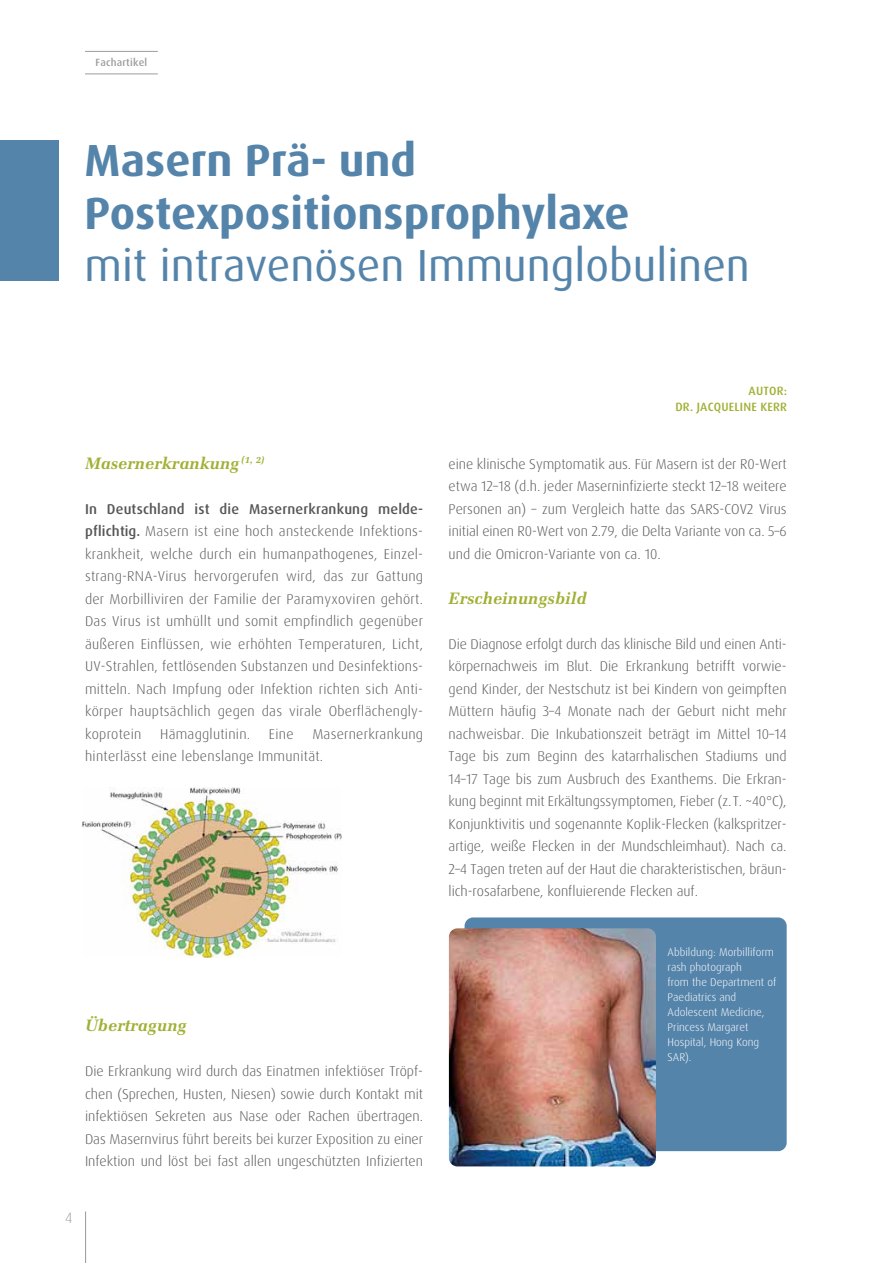
<style>
.page{position:relative;width:893px;height:1263px;background:#fff}
.page>*{position:absolute;margin:0;border:0;box-sizing:border-box;transform-origin:0 0}
.t1{font:700 45px/52.5px "Dax Pro";color:#5584ab}
.t2{font:45px "Dax Pro";color:#5584ab}
.t3{font:italic 700 16.5px "Melior";letter-spacing:.005em;color:#a1b034}
.t4{font:300 15px "Dax Pro";color:#9d9d9c}
.t5{font:300 14.25px/22.5px "Dax Pro";color:#575756;text-align:justify}
.t6{font:300 14.25px/22.5px "Dax Pro";letter-spacing:.02em;color:#575756}
.t7{font:500 12px/16.5px "Dax Pro";letter-spacing:.02em;color:#a1b034;text-align:right}
.t8{font:300 11.25px/15px "Dax Pro";color:#fff}
.t9{font:500 10.5px "Dax Pro";letter-spacing:.02em;color:#9d9d9c}
.s1{font-weight:500}
</style>
<div class="page">
<hr style="left:85px;top:1211px;width:1px;height:52px;background:#9d9d9c">
<hr style="left:85px;top:74px;width:73px;height:1px;background:#9d9d9c">
<hr style="left:85px;top:51px;width:73px;height:1px;background:#9d9d9c">
<div style="left:0;top:140px;width:58px;height:141px;background:#5584ab"></div>
<img style="left:83px;top:788px;width:258px;height:170px">
<div style="left:465px;top:917px;width:322px;height:234px;background:#5584ab;border-radius:9px"></div>
<img style="left:449px;top:928px;width:207px;height:238px">
<p class="t9" style="left:96px;top:56px;width:53px">Fachartikel</p>
<h1 class="t1" style="left:85px;top:135px;width:547px">Masern Prä- und<br>Postexpositionsprophylaxe</h1>
<h1 class="t2" style="left:85px;top:237px;width:667px">mit intravenösen Immunglobulinen</h1>
<p class="t3" style="left:85px;top:453px;width:181px">Masernerkrankung <sup>(1,</sup> <sup>2)</sup></p>
<p class="t5" style="left:85px;top:498px;width:340px"><span class="s1">In Deutschland ist die Masernerkrankung melde&shy;pflichtig.</span> Masern ist eine hoch ansteckende Infektions&shy;krankheit, welche durch ein humanpathogenes, Einzel&shy;strang-RNA-Virus hervorgerufen wird, das zur Gattung der Morbilliviren der Familie der Paramyxoviren gehört.<br>Das Virus ist umhüllt und somit empfindlich gegenüber äußeren Einflüssen, wie erhöhten Temperaturen, Licht, UV-Strahlen, fettlösenden Substanzen und Desinfektions&shy;mitteln. Nach Impfung oder Infektion richten sich Anti&shy;körper hauptsächlich gegen das virale Oberflächengly&shy;koprotein</p>
<p class="t6" style="left:85px;top:723px;width:340px;text-indent:227px">Masernerkrankung hinterlässt eine lebenslange Immunität.</p>
<p class="t6" style="left:160px;top:723px;width:92px">Hämagglutinin.</p>
<p class="t5" style="left:269px;top:723px;width:26px">Eine</p>
<p class="t3" style="left:85px;top:1016px;width:103px">Übertragung</p>
<p class="t5" style="left:85px;top:1060px;width:340px">Die Erkrankung wird durch das Einatmen infektiöser Tröpf&shy;chen (Sprechen, Husten, Niesen) sowie durch Kontakt mit infektiösen Sekreten aus Nase oder Rachen übertragen.<br>Das Masernvirus führt bereits bei kurzer Exposition zu einer Infektion und löst bei fast allen ungeschützten Infizierten</p>
<p class="t4" style="left:65px;top:1208px;width:9px">4</p>
<p class="t7" style="left:675px;top:382px;width:113px">AUTOR:<br>DR. JACQUELINE KERR</p>
<p class="t5" style="left:449px;top:453px;width:340px">eine klinische Symptomatik aus. Für Masern ist der R0-Wert etwa 12–18 (d.h. jeder Maserninfizierte steckt 12–18 weitere Personen an) – zum Vergleich hatte das SARS-COV2 Virus initial einen R0-Wert von 2.79, die Delta Variante von ca. 5–6 und die Omicron-Variante von ca. 10.</p>
<p class="t3" style="left:449px;top:588px;width:139px">Erscheinungsbild</p>
<p class="t5" style="left:449px;top:633px;width:340px">Die Diagnose erfolgt durch das klinische Bild und einen Anti&shy;körpernachweis im Blut. Die Erkrankung betrifft vorwie&shy;gend Kinder, der Nestschutz ist bei Kindern von geimpften Müttern häufig 3–4 Monate nach der Geburt nicht mehr nachweisbar. Die Inkubationszeit beträgt im Mittel 10–14<br>Tage bis zum Beginn des katarrhalischen Stadiums und 14–17 Tage bis zum Ausbruch des Exanthems. Die Erkran&shy;kung beginnt mit Erkältungssymptomen, Fieber (z. T. ~40°C), Konjunktivitis und sogenannte Koplik-Flecken (kalkspritzer&shy;artige, weiße Flecken in der Mundschleimhaut). Nach ca.<br>2–4 Tagen treten auf der Haut die charakteristischen, bräun&shy;lich-rosafarbene, konfluierende Flecken auf.</p>
<p class="t8" style="left:668px;top:945px;width:110px">Abbildung: Morbilliform rash photograph<br>from the Department of<br>Paediatrics and<br>Adolescent Medicine,<br>Princess Margaret<br>Hospital, Hong Kong<br>SAR).</p>
</div>
